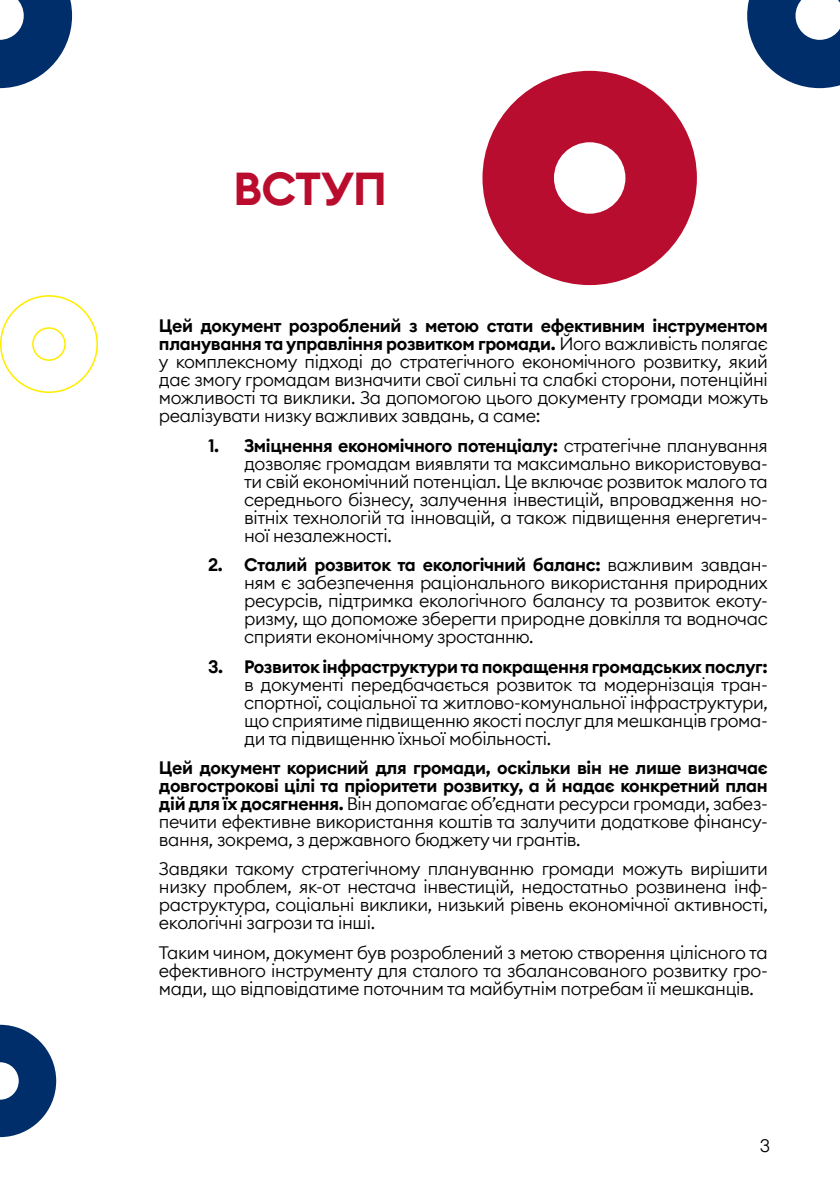
<style>
.page{position:relative;width:840px;height:1191px;background:#fff}
.page>*{position:absolute;margin:0;border:0;box-sizing:border-box;transform-origin:0 0}
.t1{font:600 46px "Euclid Circular B";letter-spacing:-.02em;color:#ba0d2e}
.t2{font:300 18px/18px "Euclid Circular B";letter-spacing:-.02em;color:#020203;text-align:justify}
.t3{font:600 18px "Euclid Circular B";letter-spacing:-.02em;color:#020203}
.t4{font:300 18px "Euclid Circular B";color:#000}
.s1{font-weight:600}
</style>
<div class="page">
<svg style="left:482px;top:71px;width:214px;height:214px;fill:#b80d2e"></svg>
<svg style="left:0;top:1024px;width:56px;height:113px"></svg>
<svg style="left:0;top:295px;width:98px;height:98px"></svg>
<svg style="left:747px;top:0;width:92px;height:88px"></svg>
<svg style="left:0;top:0;width:72px;height:88px"></svg>
<h1 class="t1" style="left:233px;top:159px;width:155px">ВСТУП</h1>
<p class="t2" style="left:159px;top:317px;width:610px"><span class="s1">Цей документ розроблений з метою стати ефективним інструментом планування та управління розвитком громади.</span> Його важливість полягає у комплексному підході до стратегічного економічного розвитку, який дає змогу громадам визначити свої сильні та слабкі сторони, потенційні можливості та виклики. За допомогою цього документу громади можуть реалізувати низку важливих завдань, а саме:</p>
<p class="t2" style="left:244px;top:436px;width:525px;text-indent:-36px"><span class="s1">1. Зміцнення економічного потенціалу:</span> стратегічне планування дозволяє громадам виявляти та максимально використовува&shy;ти свій економічний потенціал. Це включає розвиток малого та середнього бізнесу, залучення інвестицій, впровадження но&shy;вітніх технологій та інновацій, а також підвищення енергетич&shy;ної незалежності.</p>
<p class="t2" style="left:244px;top:555px;width:525px;text-indent:-36px"><span class="s1">2. Сталий розвиток та екологічний баланс:</span> важливим завдан&shy;ням є забезпечення раціонального використання природних ресурсів, підтримка екологічного балансу та розвиток екоту&shy;ризму, що допоможе зберегти природне довкілля та водночас сприяти економічному зростанню.</p>
<p class="t3" style="left:208px;top:654px;width:561px">3. Розвиток інфраструктури та покращення громадських послуг:</p>
<p class="t2" style="left:244px;top:675px;width:525px">в документі передбачається розвиток та модернізація тран&shy;спортної, соціальної та житлово-комунальної інфраструктури, що сприятиме підвищенню якості послуг для мешканців грома&shy;ди та підвищенню їхньої мобільності.</p>
<p class="t2" style="left:159px;top:758px;width:610px"><span class="s1">Цей документ корисний для громади, оскільки він не лише визначає довгострокові цілі та пріоритети розвитку, а й надає конкретний план дій для їх досягнення.</span> Він допомагає об’єднати ресурси громади, забез&shy;печити ефективне використання коштів та залучити додаткове фінансу&shy;вання, зокрема, з державного бюджету чи грантів.</p>
<p class="t2" style="left:159px;top:859px;width:610px">Завдяки такому стратегічному плануванню громади можуть вирішити низку проблем, як-от нестача інвестицій, недостатньо розвинена інф&shy;раструктура, соціальні виклики, низький рівень економічної активності, екологічні загрози та інші.</p>
<p class="t2" style="left:159px;top:943px;width:610px">Таким чином, документ був розроблений з метою створення цілісного та ефективного інструменту для сталого та збалансованого розвитку гро&shy;мади, що відповідатиме поточним та майбутнім потребам її мешканців.</p>
<p class="t4" style="left:759px;top:1133px;width:12px">3</p>
</div>
